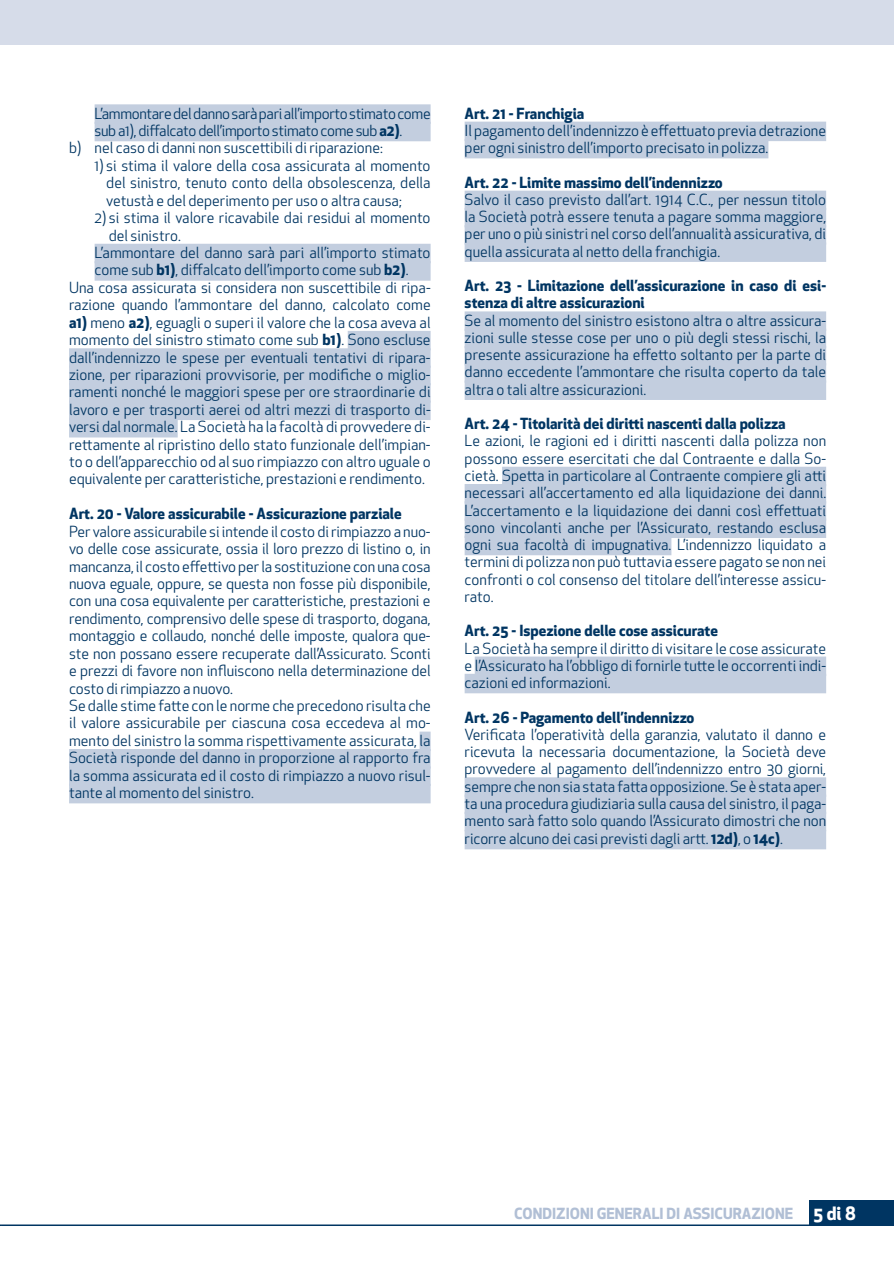
<style>
.page{position:relative;width:894px;height:1264px;background:#fff}
.page>*{position:absolute;margin:0;border:0;box-sizing:border-box;transform-origin:0 0}
.t1{font:700 18px "Apex New";color:#fff}
.t2{font:15px/17.4px "Apex New";color:#003562;text-align:justify}
.t3{font:700 15px/17.2px "Apex New";color:#003562}
.t4{font:15px "Apex New";letter-spacing:-.025em;color:#003562}
.t5{font:700 15px "Apex New";color:#b1bfd5}
.s1{font-weight:700}
</style>
<div class="page">
<div style="left:0;top:0;width:894px;height:44px;background:#d6dce9"></div>
<div style="left:809px;top:1200px;width:85px;height:26px;background:#003562"></div>
<hr style="left:1px;top:1224px;width:893px;height:2px;background:#003562">
<div style="left:95px;top:104px;width:335px;height:20px;background:#c3cedf"></div>
<div style="left:95px;top:122px;width:335px;height:19px;background:#c3cedf"></div>
<div style="left:95px;top:244px;width:335px;height:19px;background:#c3cedf"></div>
<div style="left:95px;top:261px;width:335px;height:20px;background:#c3cedf"></div>
<div style="left:348px;top:331px;width:82px;height:19px;background:#c3cedf"></div>
<div style="left:69px;top:348px;width:361px;height:20px;background:#c3cedf"></div>
<div style="left:69px;top:366px;width:361px;height:19px;background:#c3cedf"></div>
<div style="left:69px;top:383px;width:361px;height:20px;background:#c3cedf"></div>
<div style="left:69px;top:400px;width:361px;height:20px;background:#c3cedf"></div>
<div style="left:69px;top:418px;width:109px;height:19px;background:#c3cedf"></div>
<div style="left:419px;top:731px;width:11px;height:20px;background:#c3cedf"></div>
<div style="left:69px;top:749px;width:361px;height:19px;background:#c3cedf"></div>
<div style="left:69px;top:766px;width:361px;height:20px;background:#c3cedf"></div>
<div style="left:69px;top:784px;width:361px;height:19px;background:#c3cedf"></div>
<div style="left:464px;top:122px;width:362px;height:19px;background:#c3cedf"></div>
<div style="left:464px;top:139px;width:304px;height:19px;background:#c3cedf"></div>
<div style="left:464px;top:191px;width:362px;height:19px;background:#c3cedf"></div>
<div style="left:464px;top:208px;width:362px;height:19px;background:#c3cedf"></div>
<div style="left:464px;top:225px;width:362px;height:20px;background:#c3cedf"></div>
<div style="left:464px;top:242px;width:362px;height:20px;background:#c3cedf"></div>
<div style="left:464px;top:311px;width:362px;height:20px;background:#c3cedf"></div>
<div style="left:464px;top:329px;width:362px;height:19px;background:#c3cedf"></div>
<div style="left:464px;top:346px;width:362px;height:19px;background:#c3cedf"></div>
<div style="left:464px;top:363px;width:362px;height:20px;background:#c3cedf"></div>
<div style="left:464px;top:380px;width:362px;height:20px;background:#c3cedf"></div>
<div style="left:502px;top:467px;width:324px;height:19px;background:#c3cedf"></div>
<div style="left:464px;top:484px;width:362px;height:19px;background:#c3cedf"></div>
<div style="left:464px;top:501px;width:362px;height:20px;background:#c3cedf"></div>
<div style="left:464px;top:518px;width:362px;height:20px;background:#c3cedf"></div>
<div style="left:464px;top:536px;width:207px;height:19px;background:#c3cedf"></div>
<div style="left:475px;top:656px;width:351px;height:20px;background:#c3cedf"></div>
<div style="left:464px;top:674px;width:362px;height:19px;background:#c3cedf"></div>
<div style="left:464px;top:777px;width:362px;height:20px;background:#c3cedf"></div>
<div style="left:464px;top:794px;width:362px;height:20px;background:#c3cedf"></div>
<div style="left:464px;top:812px;width:362px;height:19px;background:#c3cedf"></div>
<div style="left:464px;top:830px;width:362px;height:19px;background:#c3cedf"></div>
<p class="t4" style="left:95px;top:104px;width:337px">L’ammontare del danno sarà pari all’importo stimato come</p>
<p class="t4" style="left:95px;top:121px;width:309px">sub a1), diffalcato dell’importo stimato come sub <span class="s1">a2)</span>.</p>
<p class="t2" style="left:69px;top:139px;width:315px">b) nel caso di danni non suscettibili di riparazione:</p>
<p class="t2" style="left:106px;top:157px;width:326px;text-indent:-12px">1) si stima il valore della cosa assicurata al momento del sinistro, tenuto conto della obsolescenza, della vetustà e del deperimento per uso o altra causa;</p>
<p class="t2" style="left:95px;top:209px;width:337px">2) si stima il valore ricavabile dai residui al momento</p>
<p class="t2" style="left:109px;top:226px;width:74px">del sinistro.</p>
<p class="t2" style="left:95px;top:244px;width:337px">L’ammontare del danno sarà pari all’importo stimato</p>
<p class="t2" style="left:95px;top:261px;width:316px">come sub <span class="s1">b1)</span>, diffalcato dell’importo come sub <span class="s1">b2)</span>.</p>
<p class="t2" style="left:69px;top:279px;width:363px">Una cosa assicurata si considera non suscettibile di ripa-</p>
<p class="t2" style="left:69px;top:296px;width:363px">razione quando l’ammontare del danno, calcolato come</p>
<p class="t2" style="left:69px;top:313px;width:363px"><span class="s1">a1)</span> meno <span class="s1">a2)</span>, eguagli o superi il valore che la cosa aveva al</p>
<p class="t2" style="left:69px;top:331px;width:363px">momento del sinistro stimato come sub <span class="s1">b1)</span>. Sono escluse</p>
<p class="t2" style="left:69px;top:348px;width:363px">dall’indennizzo le spese per eventuali tentativi di ripara-</p>
<p class="t2" style="left:69px;top:366px;width:363px">zione, per riparazioni provvisorie, per modifiche o miglio-</p>
<p class="t2" style="left:69px;top:383px;width:363px">ramenti nonché le maggiori spese per ore straordinarie di</p>
<p class="t2" style="left:69px;top:401px;width:363px">lavoro e per trasporti aerei od altri mezzi di trasporto di-</p>
<p class="t2" style="left:69px;top:418px;width:363px">versi dal normale. La Società ha la facoltà di provvedere di-</p>
<p class="t2" style="left:69px;top:435px;width:363px">rettamente al ripristino dello stato funzionale dell’impian-</p>
<p class="t2" style="left:69px;top:453px;width:363px">to o dell’apparecchio od al suo rimpiazzo con altro uguale o</p>
<p class="t2" style="left:69px;top:470px;width:357px">equivalente per caratteristiche, prestazioni e rendimento.</p>
<p class="t3" style="left:69px;top:504px;width:334px">Art. 20 - Valore assicurabile - Assicurazione parziale</p>
<p class="t2" style="left:69px;top:522px;width:363px;text-align:left">Per valore assicurabile si intende il costo di rimpiazzo a nuo&shy;vo delle cose assicurate, ossia il loro prezzo di listino o, in mancanza, il costo effettivo per la sostituzione con una cosa nuova eguale, oppure, se questa non fosse più disponibile, con una cosa equivalente per caratteristiche, prestazioni e rendimento, comprensivo delle spese di trasporto, dogana, montaggio e collaudo, nonché delle imposte, qualora que&shy;ste non possano essere recuperate dall’Assicurato. Sconti e prezzi di favore non influiscono nella determinazione del costo di rimpiazzo a nuovo.<br>Se dalle stime fatte con le norme che precedono risulta che il valore assicurabile per ciascuna cosa eccedeva al mo&shy;mento del sinistro la somma rispettivamente assicurata, la Società risponde del danno in proporzione al rapporto fra la somma assicurata ed il costo di rimpiazzo a nuovo risul&shy;tante al momento del sinistro.</p>
<p class="t3" style="left:464px;top:104px;width:121px">Art. 21 - Franchigia</p>
<p class="t2" style="left:464px;top:122px;width:363px">Il pagamento dell’indennizzo è effettuato previa detrazione per ogni sinistro dell’importo precisato in polizza.</p>
<p class="t3" style="left:464px;top:173px;width:260px">Art. 22 - Limite massimo dell’indennizzo</p>
<p class="t2" style="left:464px;top:191px;width:363px">Salvo il caso previsto dall’art. 1914 C.C., per nessun titolo la Società potrà essere tenuta a pagare somma maggiore, per uno o più sinistri nel corso dell’annualità assicurativa, di quella assicurata al netto della franchigia.</p>
<p class="t3" style="left:464px;top:276px;width:363px">Art. 23 - Limitazione dell’assicurazione in caso di esi&shy;stenza di altre assicurazioni</p>
<p class="t2" style="left:464px;top:312px;width:363px">Se al momento del sinistro esistono altra o altre assicura&shy;zioni sulle stesse cose per uno o più degli stessi rischi, la presente assicurazione ha effetto soltanto per la parte di danno eccedente l’ammontare che risulta coperto da tale altra o tali altre assicurazioni.</p>
<p class="t3" style="left:464px;top:414px;width:322px">Art. 24 - Titolarità dei diritti nascenti dalla polizza</p>
<p class="t2" style="left:464px;top:432px;width:363px">Le azioni, le ragioni ed i diritti nascenti dalla polizza non possono essere esercitati che dal Contraente e dalla So&shy;cietà. Spetta in particolare al Contraente compiere gli atti necessari all’accertamento ed alla liquidazione dei danni.<br>L’accertamento e la liquidazione dei danni così effettuati sono vincolanti anche per l’Assicurato, restando esclusa ogni sua facoltà di impugnativa. L’indennizzo liquidato a termini di polizza non può tuttavia essere pagato se non nei confronti o col consenso del titolare dell’interesse assicu&shy;rato.</p>
<p class="t3" style="left:464px;top:621px;width:255px">Art. 25 - Ispezione delle cose assicurate</p>
<p class="t2" style="left:464px;top:639px;width:363px">La Società ha sempre il diritto di visitare le cose assicurate e l’Assicurato ha l’obbligo di fornirle tutte le occorrenti indi&shy;cazioni ed informazioni.</p>
<p class="t3" style="left:464px;top:708px;width:231px">Art. 26 - Pagamento dell’indennizzo</p>
<p class="t2" style="left:464px;top:725px;width:363px">Verificata l’operatività della garanzia, valutato il danno e ricevuta la necessaria documentazione, la Società deve provvedere al pagamento dell’indennizzo entro 30 giorni, sempre che non sia stata fatta opposizione. Se è stata aper&shy;ta una procedura giudiziaria sulla causa del sinistro, il paga&shy;mento sarà fatto solo quando l’Assicurato dimostri che non ricorre alcuno dei casi previsti dagli artt. <span class="s1">12d)</span>, o <span class="s1">14c)</span>.</p>
<p class="t5" style="left:514px;top:1202px;width:280px">CONDIZIONI GENERALI DI ASSICURAZIONE</p>
<p class="t1" style="left:813px;top:1200px;width:44px">5 di 8</p>
</div>
